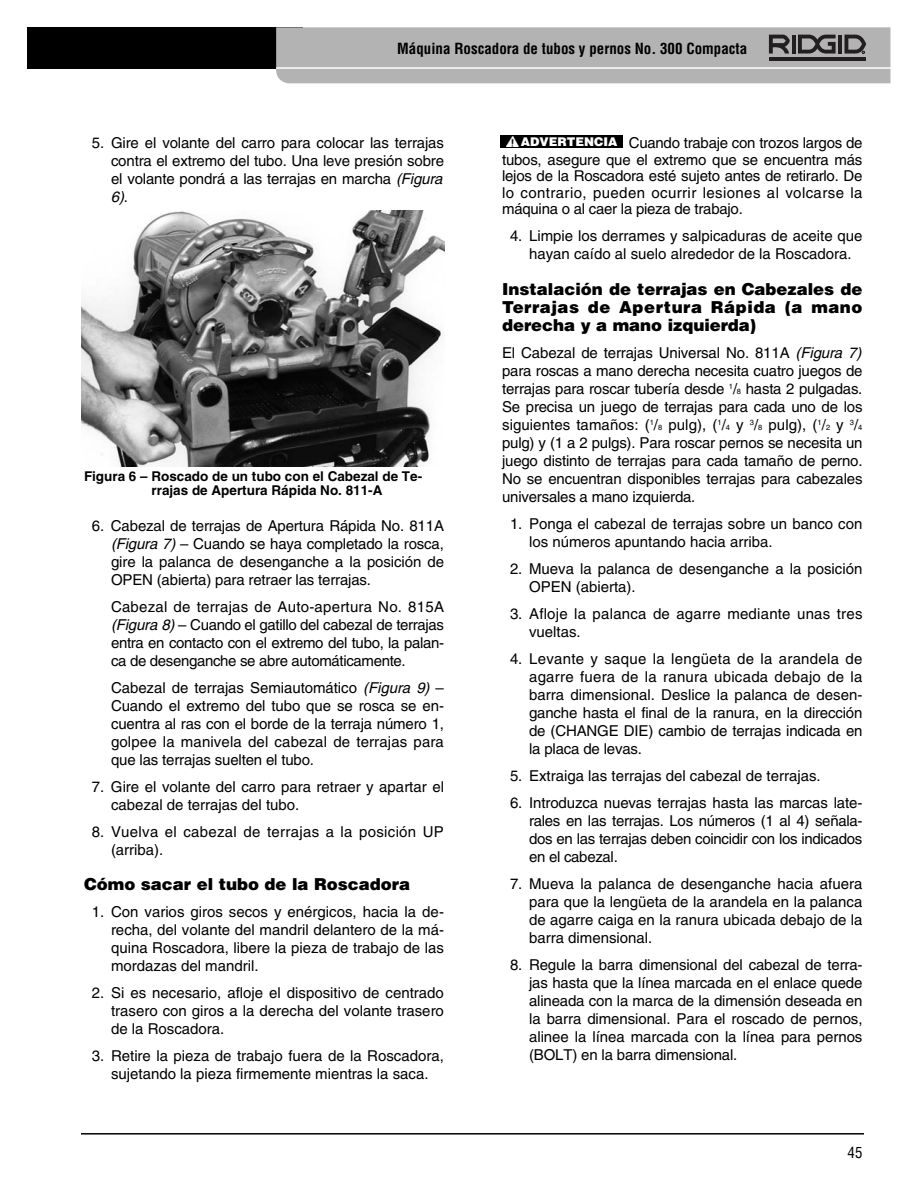
<style>
.page{position:relative;width:918px;height:1188px;background:#fff}
.page>*{position:absolute;margin:0;border:0;box-sizing:border-box;transform-origin:0 0}
.t1{font:900 16.5px/18px "Helvetica";color:#000;text-align:justify}
.t2{font:15px/18px "Helvetica";color:#000;text-align:justify}
.t3{font:15px/18px "Helvetica";letter-spacing:.02em;color:#000}
.t4{font:700 condensed 15px "Helvetica";color:#000}
.t5{font:condensed 15px "Helvetica";color:#000}
.t6{font:700 13.5px/13.5px "Helvetica";color:#000}
.t7{font:900 12px "Helvetica";color:#fff}
.s1{font-style:italic}
.s2{font-size:7.5px}
</style>
<div class="page">
<hr style="left:81px;top:1133px;width:783px;height:2px;background:#000">
<div style="left:27px;top:27px;width:275px;height:42px;background:#000"></div>
<svg style="left:276px;top:27px;width:614px;height:56px;background:#afafaf"></svg>
<img style="left:81px;top:210px;width:363px;height:256px">
<div style="left:501px;top:136px;width:122px;height:12px;background:#000"></div>
<svg style="left:506px;top:136px;width:13px;height:11px"></svg>
<p class="t4" style="left:397px;top:43px;width:351px">Máquina Roscadora de tubos y pernos No. 300 Compacta</p>
<p class="t2" style="left:111px;top:135px;width:336px;text-indent:-19px">5. Gire el volante del carro para colocar las terrajas contra el extremo del tubo. Una leve presión sobre el volante pondrá a las terrajas en marcha <span class="s1">(Figura 6)</span>.</p>
<p class="t6" style="left:152px;top:471px;width:272px;text-indent:-68px">Figura 6 – Roscado de un tubo con el Cabezal de Te - rrajas de Apertura Rápida No. 811-A</p>
<p class="t2" style="left:111px;top:518px;width:335px;text-indent:-19px">6. Cabezal de terrajas de Apertura Rápida No. 811A <span class="s1">(Figura 7)</span> – Cuando se haya completado la rosca, gire la palanca de desenganche a la posición de OPEN (abierta) para retraer las terrajas.</p>
<p class="t2" style="left:111px;top:599px;width:335px">Cabezal de terrajas de Auto-apertura No. 815A <span class="s1">(Figura 8)</span>– Cuando el gatillo del cabezal de terrajas entra en contacto con el extremo del tubo, la palan&shy;ca de desenganche se abre automáticamente.</p>
<p class="t2" style="left:111px;top:680px;width:335px">Cabezal de terrajas Semiautomático <span class="s1">(Figura 9)</span> – Cuando el extremo del tubo que se rosca se en - cuentra al ras con el borde de la terraja número 1, golpee la manivela del cabezal de terrajas para que las terrajas suelten el tubo.</p>
<p class="t2" style="left:111px;top:779px;width:335px;text-indent:-19px">7. Gire el volante del carro para retraer y apartar el cabezal de terrajas del tubo.</p>
<p class="t3" style="left:111px;top:824px;width:334px;text-indent:-19px">8. Vuelva el cabezal de terrajas a la posición UP (arriba).</p>
<p class="t1" style="left:84px;top:877px;width:328px">Cómo sacar el tubo de la Roscadora</p>
<p class="t2" style="left:111px;top:905px;width:334px;text-indent:-19px">1. Con varios giros secos y enérgicos, hacia la de - recha, del volante del mandril delantero de la má - quina Roscadora, libere la pieza de trabajo de las mordazas del mandril.</p>
<p class="t2" style="left:111px;top:986px;width:334px;text-indent:-19px">2. Si es necesario, afloje el dispositivo de centrado trasero con giros a la derecha del volante trasero de la Roscadora.</p>
<p class="t2" style="left:92px;top:1049px;width:354px;text-align:center">3. Retire la pieza de trabajo fuera de la Roscadora, sujetando la pieza firmemente mientras la saca.</p>
<p class="t7" style="left:521px;top:137px;width:98px">ADVERTENCIA</p>
<p class="t2" style="left:502px;top:136px;width:362px;line-height:16.5px;text-indent:127px">Cuando trabaje con trozos largos de tubos, asegure que el extremo que se encuentra más lejos de la Roscadora esté sujeto antes de retirarlo. De lo contrario, pueden ocurrir lesiones al volcarse la máquina o al caer la pieza de trabajo.</p>
<p class="t2" style="left:510px;top:229px;width:354px;text-align:center">4. Limpie los derrames y salpicaduras de aceite que hayan caído al suelo alrededor de la Roscadora.</p>
<p class="t1" style="left:502px;top:282px;width:362px">Instalación de terrajas en Cabezales de Terrajas de Apertura Rápida (a mano derecha y a mano izquierda)</p>
<p class="t2" style="left:502px;top:345px;width:364px;text-align:left">El Cabezal de terrajas Universal No. 811A <span class="s1">(Figura 7) </span>para roscas a mano derecha necesita cuatro juegos de terrajas para roscar tubería desde <sup>1</sup>/<span class="s2">8</span> hasta 2 pulgadas.<br>Se precisa un juego de terrajas para cada uno de los siguientes tamaños: (<sup>1</sup>/<span class="s2">8</span> pulg), (<sup>1</sup>/<span class="s2">4</span> y <sup>3</sup>/<span class="s2">8</span> pulg), (<sup>1</sup>/<span class="s2">2</span> y <sup>3</sup>/<span class="s2">4 </span>pulg) y (1 a 2 pulgs). Para roscar pernos se necesita un juego distinto de terrajas para cada tamaño de perno.<br>No se encuentran disponibles terrajas para cabezales universales a mano izquierda.</p>
<p class="t2" style="left:529px;top:516px;width:335px;text-indent:-19px">1. Ponga el cabezal de terrajas sobre un banco con los números apuntando hacia arriba.</p>
<p class="t2" style="left:529px;top:561px;width:335px;text-indent:-19px">2. Mueva la palanca de desenganche a la posición<br>OPEN (abierta).</p>
<p class="t2" style="left:529px;top:606px;width:335px;text-indent:-19px">3. Afloje la palanca de agarre mediante unas tres vueltas.</p>
<p class="t2" style="left:529px;top:651px;width:335px;text-indent:-19px">4. Levante y saque la lengüeta de la arandela de agarre fuera de la ranura ubicada debajo de la barra dimensional. Deslice la palanca de desen&shy;ganche hasta el final de la ranura, en la dirección de (CHANGE DIE) cambio de terrajas indicada en la placa de levas.</p>
<p class="t2" style="left:510px;top:768px;width:312px">5. Extraiga las terrajas del cabezal de terrajas.</p>
<p class="t2" style="left:529px;top:795px;width:335px;text-indent:-19px">6. Introduzca nuevas terrajas hasta las marcas late - rales en las terrajas. Los números (1 al 4) señala&shy;dos en las terrajas deben coincidir con los indi cados en el cabezal.</p>
<p class="t2" style="left:529px;top:876px;width:335px;text-indent:-19px">7. Mueva la palanca de desenganche hacia afuera para que la lengüeta de la arandela en la palanca de agarre caiga en la ranura ubicada debajo de la barra dimensional.</p>
<p class="t2" style="left:529px;top:957px;width:335px;text-indent:-19px">8. Regule la barra dimensional del cabezal de terra&shy;jas hasta que la línea marcada en el enlace quede alineada con la marca de la dimensión deseada en la barra dimensional. Para el roscado de pernos, alinee la línea marcada con la línea para pernos (BOLT) en la barra dimensional.</p>
<p class="t5" style="left:848px;top:1147px;width:16px">45</p>
</div>
